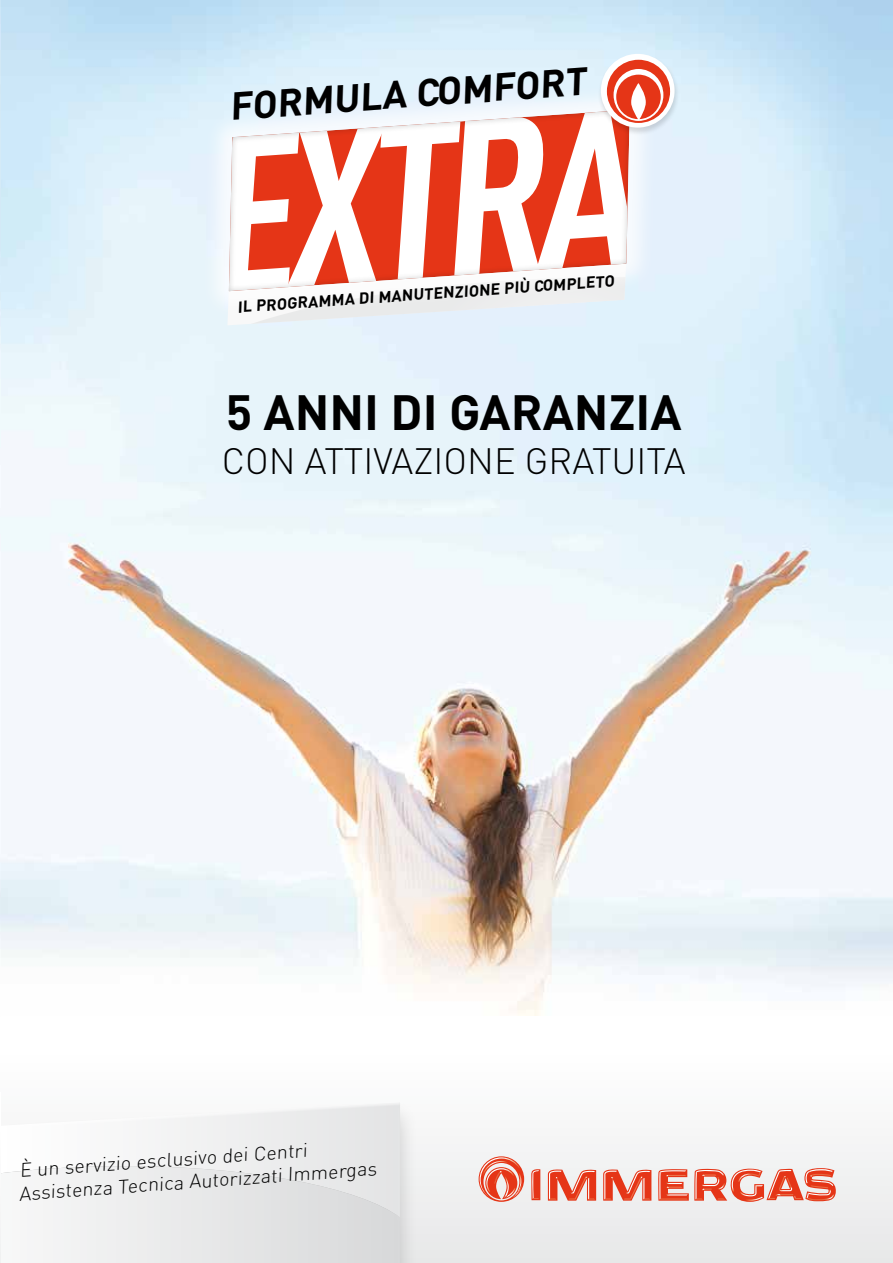
<style>
.page{position:relative;width:893px;height:1263px;background:#fff}
.page>*{position:absolute;margin:0;border:0;box-sizing:border-box;transform-origin:0 0}
.t1{font:700 221.7px "DIN Cond";color:#fff}
.t2{font:700 48.9px "DIN";color:#000}
.t3{font:700 38.25px "DIN";color:#000}
.t4{font:300 36.3px "DIN";color:#000}
.t5{font:300 19.35px/23.2px "DIN";color:#000}
.t6{font:700 15.75px "DIN";color:#000}
</style>
<div class="page">
<img style="left:0;top:0;width:893px;height:1016px">
<div style="left:0;top:1016px;width:893px;height:246px;background:linear-gradient(to bottom,#fff,#e8e8e8)"></div>
<div style="left:0;top:1099px;width:418px;height:164px;background:#000;opacity:.17"></div>
<div style="left:0;top:1099px;width:401px;height:164px;background:#fff;opacity:.75"></div>
<div style="left:0;top:1126px;width:401px;height:137px;background:#000;opacity:.21"></div>
<svg style="left:227px;top:319px;width:400px;height:6px;background:#e5f1fa"></svg>
<div style="left:200px;top:81px;width:458px;height:238px;background:#fff;opacity:.75"></div>
<div style="left:229px;top:107px;width:402px;height:184px;background:#000;opacity:.26"></div>
<div style="left:597px;top:53px;width:83px;height:84px;background:#000;opacity:.14"></div>
<div style="left:601px;top:54px;width:74px;height:74px;background:#fff;border-radius:50%"></div>
<svg style="left:607px;top:60px;width:63px;height:63px"></svg>
<svg style="left:531px;top:1169px;width:9px;height:31px"></svg>
<svg style="left:548px;top:1169px;width:48px;height:32px"></svg>
<svg style="left:603px;top:1169px;width:48px;height:32px"></svg>
<svg style="left:658px;top:1168px;width:178px;height:34px"></svg>
<svg style="left:479px;top:1156px;width:45px;height:46px"></svg>
<hr style="left:0;top:1092px;width:1px;height:171px;background:#f9fafa">
<h3 class="t3" style="left:228px;top:81px;width:360px;rotate:-4deg">FORMULA COMFORT</h3>
<h1 class="t1" style="left:193px;top:82px;width:433px;rotate:-4deg">EXTRA</h1>
<p class="t6" style="left:237px;top:297px;width:379px;rotate:-4deg">IL PROGRAMMA DI MANUTENZIONE PIÙ COMPLETO</p>
<h2 class="t2" style="left:226px;top:381px;width:457px">5 ANNI DI GARANZIA</h2>
<h3 class="t4" style="left:222px;top:439px;width:465px">CON ATTIVAZIONE GRATUITA</h3>
<p class="t5" style="left:16px;top:1158px;width:360px;rotate:-4deg">È un servizio esclusivo dei Centri<br>Assistenza Tecnica Autorizzati Immergas</p>
</div>
